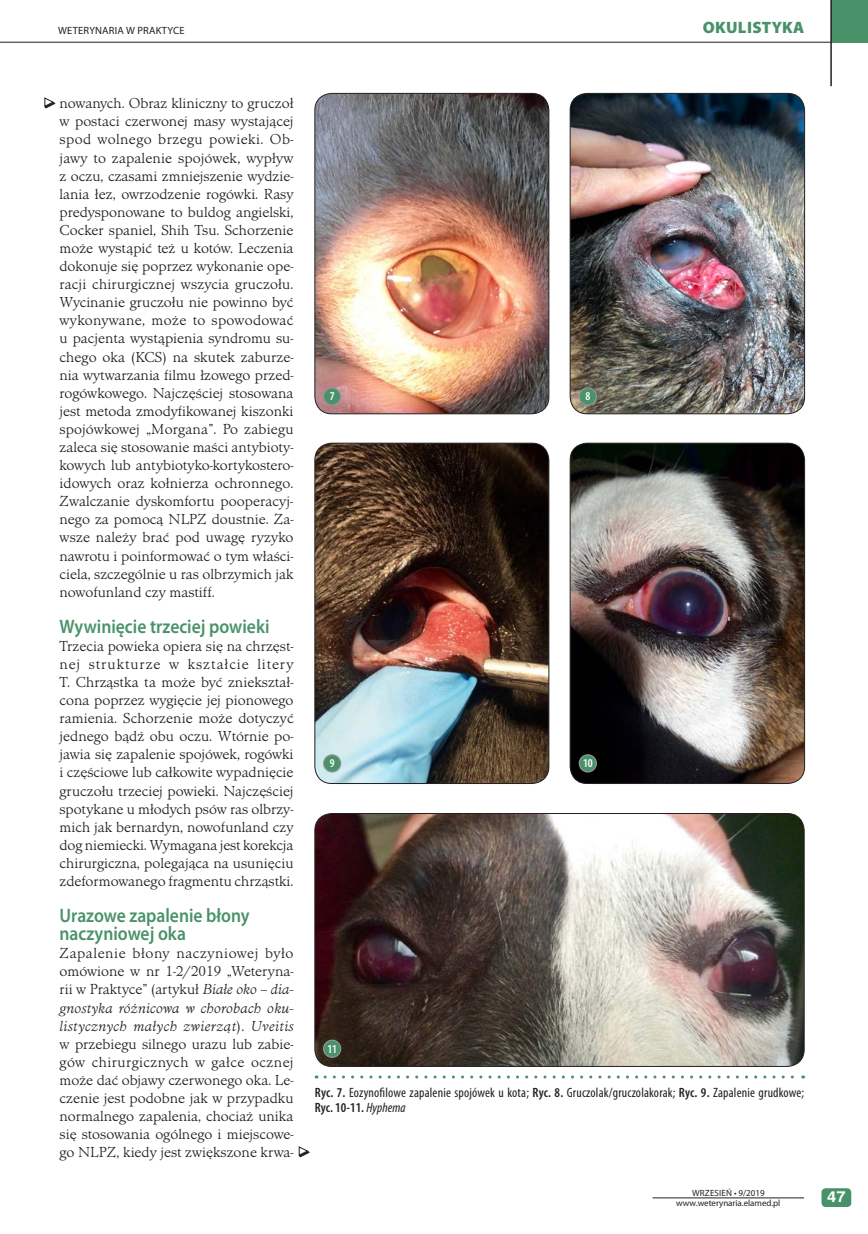
<style>
.page{position:relative;width:868px;height:1234px;background:#fff}
.page>*{position:absolute;margin:0;border:0;box-sizing:border-box;transform-origin:0 0}
.t1{font:600 19.5px/18.1px "Myriad Pro";color:#499269;scale:.9 1}
.t2{font:900 16.5px "Myriad Pro";letter-spacing:.02em;color:#499269}
.t3{font:300 15px/18.1px "Minister TCE";color:#231f20;text-align:justify}
.t4{font:700 15px "Nimbus San LCE";color:#fff;scale:1.1 1}
.t5{font:condensed 13.5px/15.6px "Myriad Pro";letter-spacing:.015em;color:#231f20}
.t6{font:600 condensed 12px "Myriad Pro";color:#fff}
.t7{font:10.5px "Myriad Pro";letter-spacing:.02em;color:#231f20}
.t8{font:9px "Myriad Pro";letter-spacing:-.005em;color:#231f20}
.t9{font:9px "Myriad Pro";letter-spacing:.02em;color:#231f20}
.s1{font-style:italic}
.s2{font-weight:600}
</style>
<div class="page">
<div style="left:831px;top:0;width:36px;height:42px;background:#499269"></div>
<hr style="left:830px;top:0;width:1px;height:86px;background:#231f20">
<hr style="left:0;top:42px;width:830px;height:1px;background:#231f20">
<div style="left:821px;top:1187px;width:30px;height:19px;background:#499269;border-radius:4px"></div>
<hr style="left:652px;top:1197px;width:151px;height:1px;background:#231f20">
<img style="left:571px;top:443px;width:233px;height:340px">
<div style="left:569px;top:442px;width:235px;height:341px;border:1px solid #231f20;border-radius:17px"></div>
<img style="left:315px;top:93px;width:234px;height:321px">
<div style="left:314px;top:93px;width:235px;height:321px;border:1px solid #231f20;border-radius:17px"></div>
<img style="left:571px;top:93px;width:233px;height:321px">
<div style="left:569px;top:93px;width:235px;height:321px;border:1px solid #231f20;border-radius:17px"></div>
<img style="left:315px;top:444px;width:234px;height:339px">
<div style="left:314px;top:442px;width:235px;height:341px;border:1px solid #231f20;border-radius:17px"></div>
<img style="left:315px;top:813px;width:489px;height:253px">
<div style="left:314px;top:813px;width:490px;height:253px;border:1px solid #231f20;border-radius:17px"></div>
<svg style="left:325px;top:1075px;width:478px;height:3px"></svg>
<div style="left:323px;top:1039px;width:17px;height:18px;background:#499269;border-radius:50%"></div>
<div style="left:323px;top:1039px;width:18px;height:18px;border:1px solid #939598;border-radius:50%"></div>
<div style="left:323px;top:754px;width:17px;height:17px;background:#499269;border-radius:50%"></div>
<div style="left:323px;top:754px;width:18px;height:18px;border:1px solid #939598;border-radius:50%"></div>
<div style="left:323px;top:388px;width:17px;height:17px;background:#499269;border-radius:50%"></div>
<div style="left:323px;top:387px;width:18px;height:18px;border:1px solid #939598;border-radius:50%"></div>
<div style="left:579px;top:754px;width:17px;height:17px;background:#499269;border-radius:50%"></div>
<div style="left:578px;top:754px;width:19px;height:18px;border:1px solid #939598;border-radius:50%"></div>
<div style="left:579px;top:388px;width:17px;height:17px;background:#499269;border-radius:50%"></div>
<div style="left:578px;top:387px;width:19px;height:18px;border:1px solid #939598;border-radius:50%"></div>
<svg style="left:44px;top:97px;width:10px;height:10px"></svg>
<svg style="left:45px;top:103px;width:10px;height:5px"></svg>
<div style="left:45px;top:102px;width:10px;height:6px;border:1px solid #231f20"></div>
<svg style="left:298px;top:1146px;width:8px;height:9px"></svg>
<svg style="left:299px;top:1151px;width:10px;height:5px"></svg>
<div style="left:299px;top:1150px;width:10px;height:6px;border:1px solid #231f20"></div>
<p class="t7" style="left:58px;top:25px;width:128px">WETERYNARIA W PRAKTYCE</p>
<p class="t2" style="left:702px;top:18px;width:103px">OKULISTYKA</p>
<p class="t3" style="left:60px;top:94px;width:235px">nowanych. Obraz kliniczny to gruczoł w postaci czerwonej masy wystającej spod wolnego brzegu powieki. Ob&shy;jawy to zapalenie spojówek, wypływ z oczu, czasami zmniejszenie wydzie&shy;lania łez, owrzodzenie rogówki. Rasy predysponowane to buldog angielski, Cocker spaniel, Shih Tsu. Schorzenie może wystąpić też u kotów. Leczenia dokonuje się poprzez wykonanie ope&shy;racji chirurgicznej wszycia gruczołu.<br>Wycinanie gruczołu nie powinno być wykonywane, może to spowodować u pacjenta wystąpienia syndromu su&shy;chego oka (KCS) na skutek zaburze&shy;nia wytwarzania filmu łzowego przed&shy;rogówkowego. Najczęściej stosowana jest metoda zmodyfikowanej kiszonki spojówkowej „Morgana”. Po zabiegu zaleca się stosowanie maści antybioty&shy;kowych lub antybiotyko-kortykostero&shy;idowych oraz kołnierza ochronnego.<br>Zwalczanie dyskomfortu pooperacyj&shy;nego za pomocą NLPZ doustnie. Za&shy;wsze należy brać pod uwagę ryzyko nawrotu i poinformować o tym właści&shy;ciela, szczególnie u ras olbrzymich jak nowofunland czy mastiff.</p>
<h1 class="t1" style="left:60px;top:617px;width:235px">Wywinięcie trzeciej powieki</h1>
<p class="t3" style="left:60px;top:637px;width:235px">Trzecia powieka opiera się na chrzęst&shy;nej strukturze w kształcie litery T. Chrząstka ta może być zniekształ&shy;cona poprzez wygięcie jej pionowego ramienia. Schorzenie może dotyczyć jednego bądź obu oczu. Wtórnie po&shy;jawia się zapalenie spojówek, rogówki i częściowe lub całkowite wypadnięcie gruczołu trzeciej powieki. Najczęściej spotykane u młodych psów ras olbrzy&shy;mich jak bernardyn, nowofunland czy dog niemiecki. Wymagana jest korekcja chirurgiczna, polegająca na usunięciu zdeformowanego fragmentu chrząstki.</p>
<h1 class="t1" style="left:60px;top:906px;width:213px">Urazowe zapalenie błony naczyniowej oka</h1>
<p class="t3" style="left:60px;top:944px;width:235px">Zapalenie błony naczyniowej było omówione w nr 1-2/2019 „Weteryna&shy;rii w Praktyce” (artykuł <span class="s1">Białe oko – dia&shy;gnostyka różnicowa w chorobach oku&shy;listycznych małych zwierząt</span>). <span class="s1">Uveitis </span>w przebiegu silnego urazu lub zabie&shy;gów chirurgicznych w gałce ocznej może dać objawy czerwonego oka. Le&shy;czenie jest podobne jak w przypadku normalnego zapalenia, chociaż unika się stosowania ogólnego i miejscowe&shy;go NLPZ, kiedy jest zwiększone krwa-</p>
<p class="t6" style="left:330px;top:390px;width:6px">7</p>
<p class="t6" style="left:330px;top:756px;width:6px">9</p>
<p class="t6" style="left:327px;top:1041px;width:11px">11</p>
<p class="t6" style="left:585px;top:390px;width:6px">8</p>
<p class="t6" style="left:583px;top:756px;width:11px">10</p>
<p class="t5" style="left:315px;top:1084px;width:491px"><span class="s2">Ryc. 7.</span> Eozynofilowe zapalenie spojówek u kota; <span class="s2">Ryc. 8.</span> Gruczolak/gruczolakorak; <span class="s2">Ryc. 9.</span> Zapalenie grudkowe;<br><span class="s2">Ryc. 10-11.</span> <span class="s1">Hyphema</span></p>
<p class="t9" style="left:692px;top:1187px;width:74px">WRZESIEŃ • 9/2019</p>
<p class="t8" style="left:676px;top:1197px;width:106px">www.weterynaria.elamed.pl</p>
<p class="t4" style="left:827px;top:1187px;width:18px">47</p>
</div>
